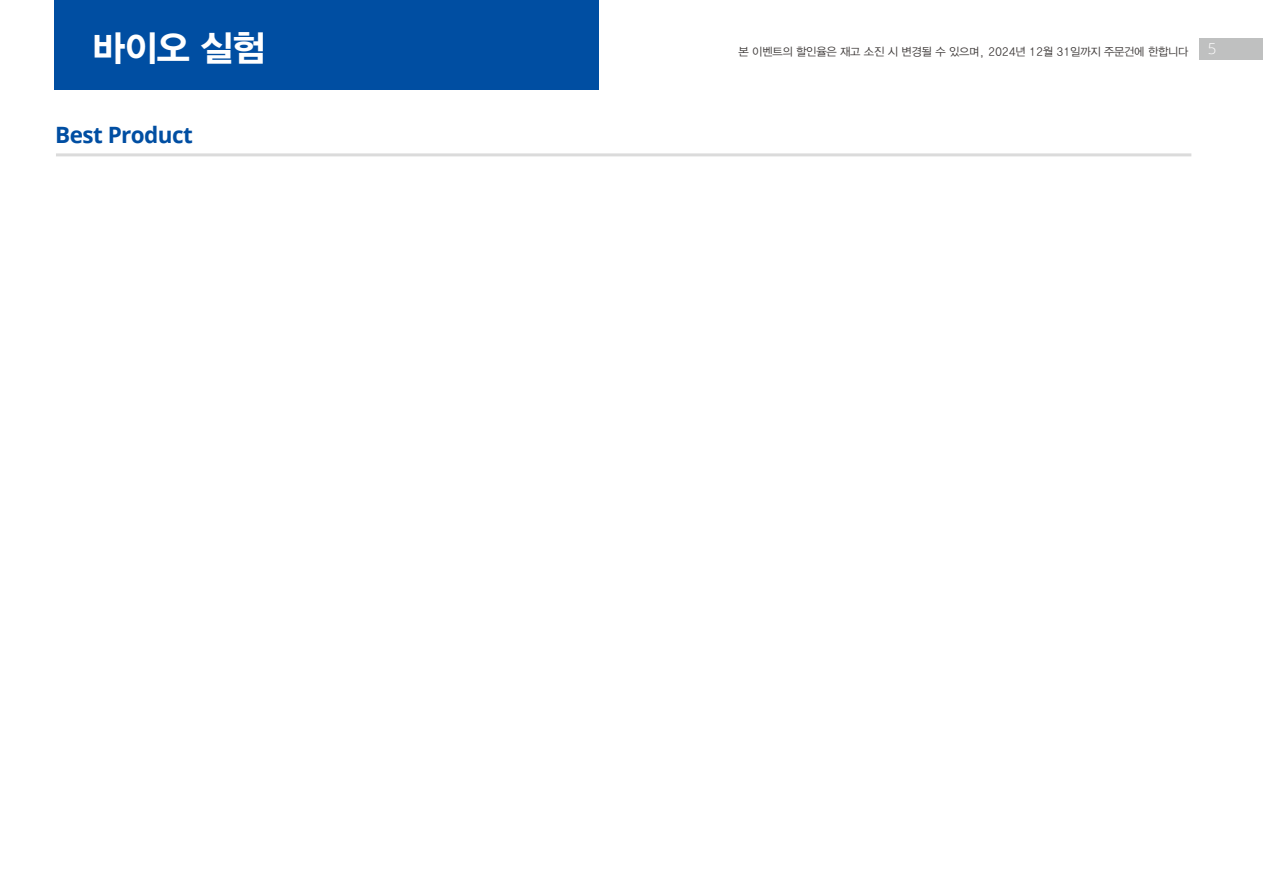
<style>
.page{position:relative;width:1263px;height:893px;background:#fff}
.page>*{position:absolute;margin:0;border:0;box-sizing:border-box;transform-origin:0 0}
.t1{font:36px "YDVYGO155";color:#fff}
.t2{font:700 22.5px "Open Sans";letter-spacing:-.025em;color:#004ea2}
.t3{font:300 15px "Open Sans";color:#fff}
.t4{font:11.25px "YDVYGO125";letter-spacing:-.025em;color:#3e3a39}
</style>
<div class="page">
<div style="left:1199px;top:38px;width:64px;height:22px;background:#bfc0c0"></div>
<div style="left:54px;top:0;width:544px;height:89px;background:#004ea2"></div>
<hr style="left:56px;top:153px;width:1135px;height:3px;background:#dbdbdb">
<h1 class="t1" style="left:92px;top:28px;width:175px">바이오 실험</h1>
<h3 class="t3" style="left:1208px;top:38px;width:10px">5</h3>
<p class="t4" style="left:738px;top:45px;width:451px">본 이벤트의 할인율은 재고 소진 시 변경될 수 있으며, 2024년 12월 31일까지 주문건에 한합니다</p>
<h2 class="t2" style="left:55px;top:119px;width:139px">Best Product</h2>
</div>
